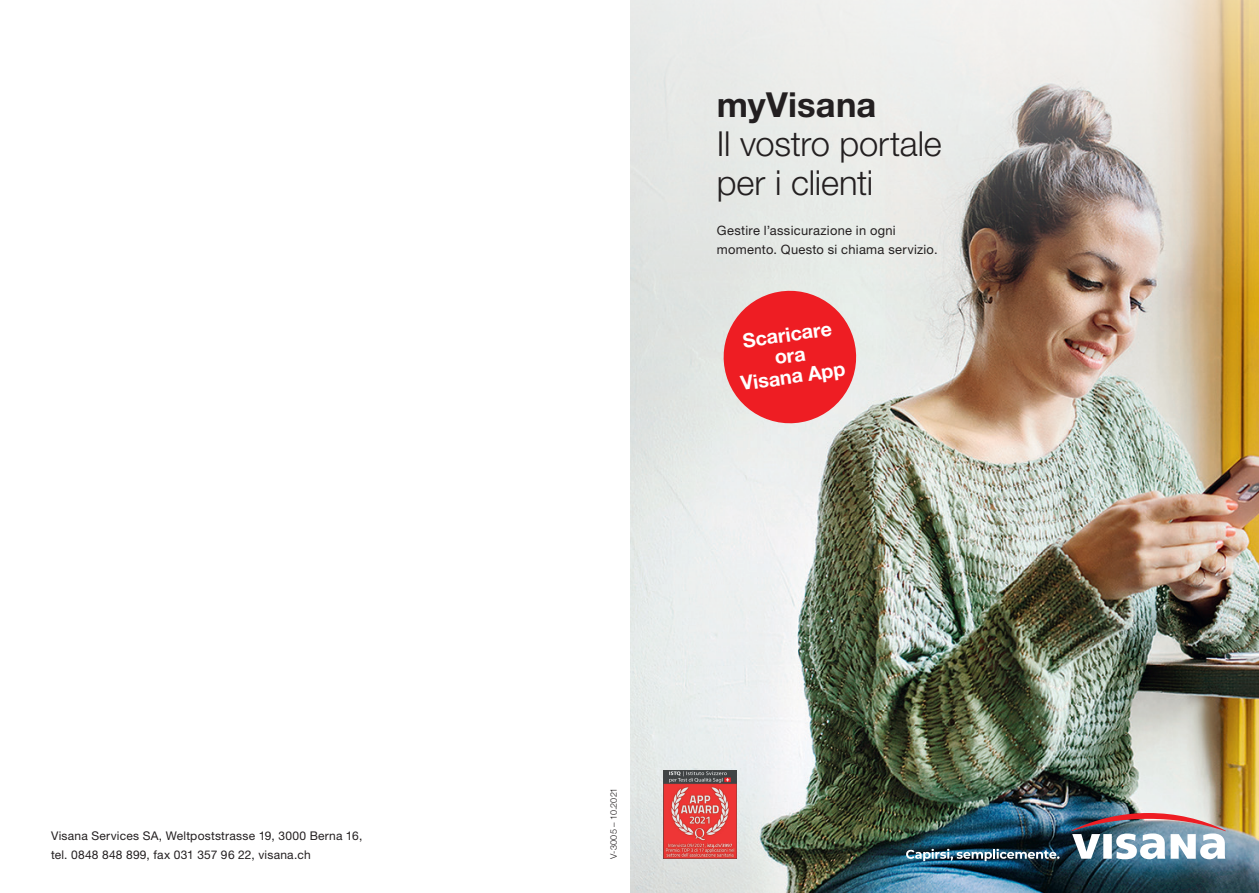
<style>
.page{position:relative;width:1259px;height:893px;background:#fff}
.page>*{position:absolute;margin:0;border:0;box-sizing:border-box;transform-origin:0 0}
.t1{font:300 34.5px/39px "Helvetica Neue LT Std";letter-spacing:-.005em;color:#231f20}
.t2{font:700 34.5px "Helvetica Neue LT Std";letter-spacing:.005em;color:#231f20}
.t3{font:700 19.8px/21px "Helvetica Neue LT Std";color:#fff;text-align:center}
.t4{font:12.9px/19.5px "Helvetica Neue LT Std";letter-spacing:.02em;color:#231f20}
.t5{font:12px/19.5px "Helvetica Neue LT Std";letter-spacing:.02em;color:#231f20}
.t6{font:300 9px "Helvetica Neue LT Std";letter-spacing:.015em;color:#231f20}
</style>
<div class="page">
<img style="left:630px;top:327px;width:629px;height:566px">
<img style="left:630px;top:0;width:629px;height:327px">
<img style="left:1071px;top:813px;width:154px;height:46px">
<img style="left:906px;top:849px;width:153px;height:12px">
<svg style="left:716px;top:283px;width:147px;height:148px;background:#ea676a"></svg>
<img style="left:663px;top:771px;width:74px;height:88px">
<p class="t5" style="left:51px;top:825px;width:313px">Visana Services SA, Weltpoststrasse 19, 3000 Berna 16, tel. 0848 848 899, fax 031 357 96 22, visana.ch</p>
<h1 class="t2" style="left:717px;top:84px;width:161px">myVisana</h1>
<h1 class="t1" style="left:717px;top:124px;width:226px">Il vostro portale per i clienti</h1>
<p class="t4" style="left:717px;top:220px;width:222px">Gestire l’assicurazione in ogni momento. Questo si chiama servizio.</p>
<h2 class="t3" style="left:733px;top:331px;width:107px;rotate:-8deg">Scaricare ora<br>Visana App</h2>
<p class="t6" style="left:608px;top:859px;width:73px;rotate:-90deg">V-3005 – 10.2021</p>
</div>
